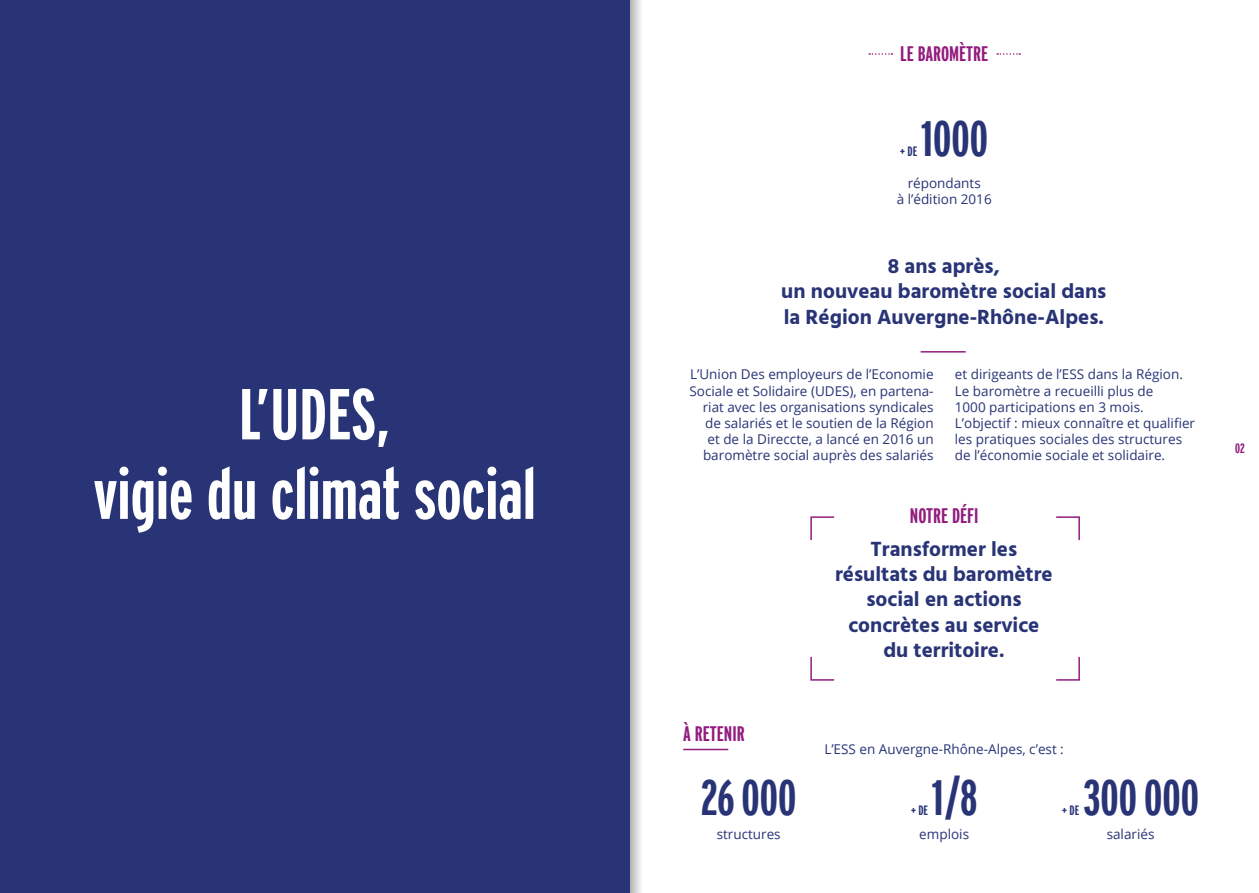
<style>
.page{position:relative;width:1259px;height:893px;background:#fff}
.page>*{position:absolute;margin:0;border:0;box-sizing:border-box;transform-origin:0 0}
.t1{font:700 extra-condensed 72px/79.5px "Interstate";color:#fff;text-align:center}
.t2{font:700 extra-condensed 49.5px "Interstate";color:#283476}
.t3{font:700 21px/25.2px "Hind";color:#283476;text-align:center}
.t4{font:700 extra-condensed 21px "Interstate";color:#921c7e}
.t5{font:13.5px/16.2px "Open Sans";color:#283476;text-align:center}
.t6{font:700 extra-condensed 13.5px "Interstate";color:#283476}
.t7{font:700 extra-condensed 13.5px "Interstate";color:#921c7e}
</style>
<div class="page">
<svg style="left:629px;top:0;width:12px;height:893px;background:#b7b9c4"></svg>
<div style="left:0;top:0;width:629px;height:893px;background:#283476"></div>
<hr style="left:920px;top:351px;width:45px;height:2px;background:#921c7e">
<svg style="left:810px;top:656px;width:25px;height:25px"></svg>
<svg style="left:1056px;top:516px;width:24px;height:25px"></svg>
<svg style="left:1056px;top:656px;width:24px;height:25px"></svg>
<svg style="left:810px;top:516px;width:25px;height:25px"></svg>
<hr style="left:683px;top:749px;width:45px;height:1px;background:#921c7e">
<svg style="left:869px;top:53px;width:23px;height:2px"></svg>
<svg style="left:997px;top:53px;width:23px;height:2px"></svg>
<h1 class="t1" style="left:93px;top:374px;width:444px">L’UDES,<br>vigie du climat social</h1>
<h3 class="t4" style="left:900px;top:43px;width:89px">LE BAROMÈTRE</h3>
<h2 class="t2" style="left:921px;top:111px;width:68px">1000</h2>
<p class="t5" style="left:896px;top:175px;width:97px">répondants<br>à l’édition 2016</p>
<p class="t6" style="left:900px;top:143px;width:19px">+ DE</p>
<h3 class="t3" style="left:781px;top:253px;width:327px">8 ans après,<br>un nouveau baromètre social dans la Région Auvergne-Rhône-Alpes.</h3>
<p class="t5" style="left:689px;top:366px;width:246px;text-align:right">L’Union Des employeurs de l’Economie Sociale et Solidaire (UDES), en partena&shy;riat avec les organisations syndicales de salariés et le soutien de la Région et de la Direccte, a lancé en 2016 un baromètre social auprès des salariés</p>
<p class="t5" style="left:955px;top:366px;width:242px;text-align:left">et dirigeants de l’ESS dans la Région.<br>Le baromètre a recueilli plus de<br>1000 participations en 3 mois.<br>L’objectif : mieux connaître et qualifier les pratiques sociales des structures de l’économie sociale et solidaire.</p>
<h3 class="t4" style="left:683px;top:722px;width:63px">À RETENIR</h3>
<h2 class="t2" style="left:701px;top:770px;width:97px">26 000</h2>
<p class="t5" style="left:716px;top:826px;width:66px">structures</p>
<h3 class="t4" style="left:910px;top:504px;width:70px">NOTRE DÉFI</h3>
<h3 class="t3" style="left:835px;top:536px;width:219px">Transformer les résultats du baromètre social en actions concrètes au service du territoire.</h3>
<p class="t5" style="left:824px;top:741px;width:241px">L’ESS en Auvergne-Rhône-Alpes, c’est :</p>
<h2 class="t2" style="left:932px;top:770px;width:47px">1/8</h2>
<p class="t5" style="left:919px;top:826px;width:51px">emplois</p>
<p class="t6" style="left:911px;top:803px;width:19px">+ DE</p>
<h2 class="t2" style="left:1083px;top:770px;width:117px">300 000</h2>
<p class="t5" style="left:1106px;top:826px;width:49px">salariés</p>
<p class="t6" style="left:1062px;top:803px;width:19px">+ DE</p>
<p class="t7" style="left:1235px;top:440px;width:11px">02</p>
</div>
